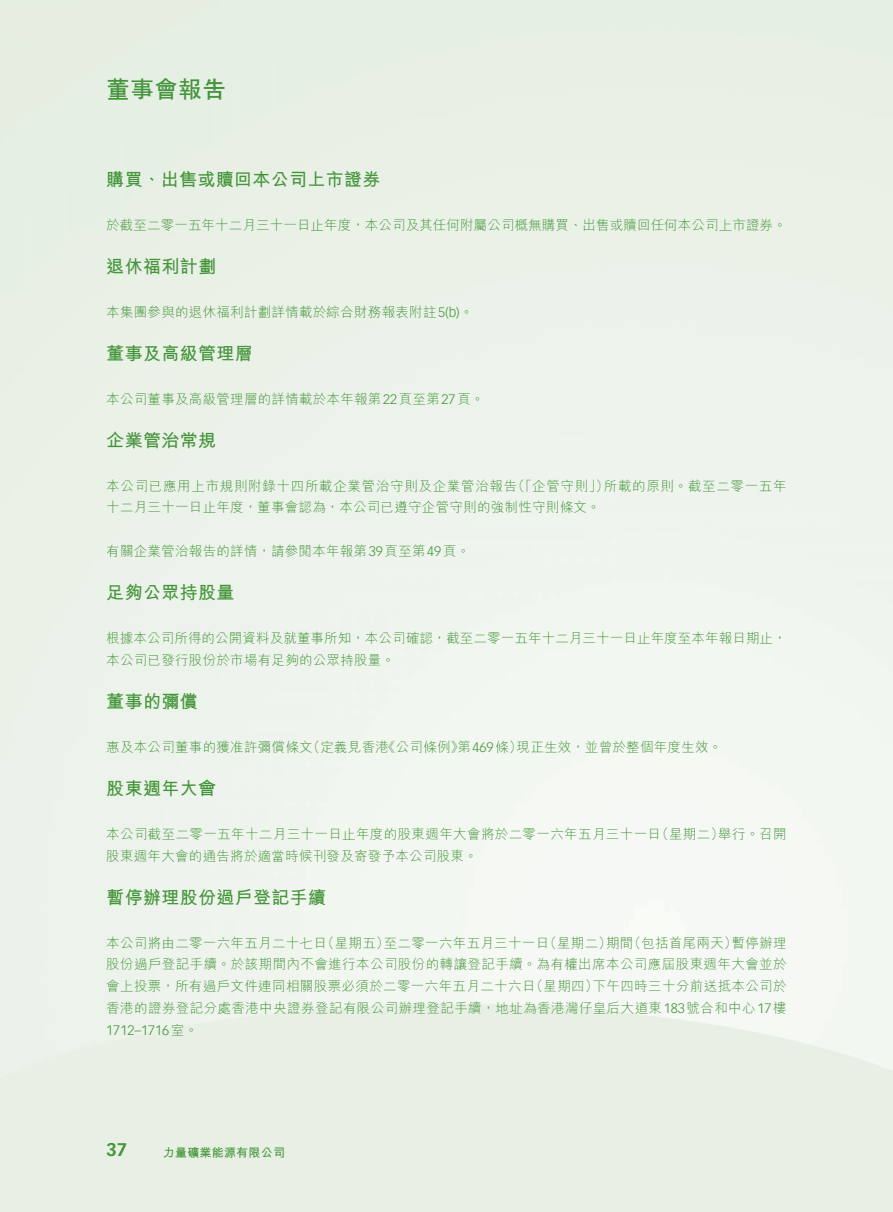
<style>
.page{position:relative;width:893px;height:1212px;background:#fff}
.page>*{position:absolute;margin:0;border:0;box-sizing:border-box;transform-origin:0 0}
.t1{font:24px "C Hei 2 HK Bold B5 pc H";color:#439539}
.t2{font:18px "M Hei HK Bold B5 pc H";letter-spacing:.02em;color:#439539}
.t3{font:700 18px "Vectora LT Std";color:#439539}
.t4{font:13.5px/21.8px "M Hei HK Light B5 pc H";letter-spacing:.02em;color:#439539}
.t5{font:13.5px/21.8px "M Hei HK Light B5 pc H";letter-spacing:.05em;color:#439539}
.t6{font:300 13.5px "Vectora LT Std";color:#439539}
.t7{font:12px "M Hei HK Bold B5 pc H";letter-spacing:.02em;color:#439539}
.s1{font-family:"Vectora LT Std";font-weight:300}
.s2{font-family:"M Hei HK Light B5 pc H";font-weight:400}
</style>
<div class="page">
<h1 class="t1" style="left:106px;top:80px;width:121px">董事會報告</h1>
<h2 class="t2" style="left:106px;top:173px;width:276px">購買、出售或贖回本公司上市證券</h2>
<p class="t4" style="left:106px;top:216px;width:682px">於截至二零一五年十二月三十一日止年度，本公司及其任何附屬公司概無購買、出售或贖回任何本公司上市證券。</p>
<h2 class="t2" style="left:106px;top:260px;width:111px">退休福利計劃</h2>
<p class="t4" style="left:106px;top:303px;width:368px">本集團參與的退休福利計劃詳情載於綜合財務報表附註<span class="s1">5(b)</span>。</p>
<h2 class="t2" style="left:106px;top:347px;width:148px">董事及高級管理層</h2>
<p class="t4" style="left:106px;top:390px;width:379px">本公司董事及高級管理層的詳情載於本年報第<span class="s1">22</span>頁至第<span class="s1">27</span>頁。</p>
<h2 class="t2" style="left:106px;top:434px;width:111px">企業管治常規</h2>
<p class="t5" style="left:106px;top:477px;width:682px">本公司已應用上市規則附錄十四所載企業管治守則及企業管治報告（「企管守則」）所載的原則。截至二零一五年十二月三十一日止年度，董事會認為，本公司已遵守企管守則的強制性守則條文。</p>
<p class="t4" style="left:106px;top:542px;width:365px">有關企業管治報告的詳情，請參閱本年報第<span class="s1">39</span>頁至第<span class="s1">49</span>頁。</p>
<h2 class="t2" style="left:106px;top:586px;width:130px">足夠公眾持股量</h2>
<p class="t4" style="left:106px;top:629px;width:682px">根據本公司所得的公開資料及就董事所知，本公司確認，截至二零一五年十二月三十一日止年度至本年報日期止，本公司已發行股份於市場有足夠的公眾持股量。</p>
<h2 class="t2" style="left:106px;top:695px;width:93px">董事的彌償</h2>
<p class="t4" style="left:106px;top:738px;width:617px">惠及本公司董事的獲准許彌償條文（定義見香港《公司條例》第<span class="s1">469</span>條）現正生效，並曾於整個年度生效。</p>
<h2 class="t2" style="left:106px;top:782px;width:111px">股東週年大會</h2>
<p class="t4" style="left:106px;top:825px;width:682px">本公司截至二零一五年十二月三十一日止年度的股東週年大會將於二零一六年五月三十一日（星期二）舉行。召開股東週年大會的通告將於適當時候刊發及寄發予本公司股東。</p>
<h2 class="t2" style="left:106px;top:890px;width:221px">暫停辦理股份過戶登記手續</h2>
<p class="t4" style="left:106px;top:933px;width:682px;text-align:justify">本公司將由二零一六年五月二十七日（星期五）至二零一六年五月三十一日（星期二）期間（包括首尾兩天）暫停辦理股份過戶登記手續。於該期間內不會進行本公司股份的轉讓登記手續。為有權出席本公司應屆股東週年大會並於會上投票，所有過戶文件連同相關股票必須於二零一六年五月二十六日（星期四）下午四時三十分前送抵本公司於香港的證券登記分處香港中央證券登記有限公司辦理登記手續，地址為香港灣仔皇后大道東<span class="s1">183</span>號合和中心<span class="s1">17</span>樓</p>
<p class="t6" style="left:106px;top:1024px;width:93px">1712–1716<span class="s2">室。</span></p>
<h2 class="t3" style="left:106px;top:1141px;width:23px">37</h2>
<p class="t7" style="left:163px;top:1148px;width:124px">力量礦業能源有限公司</p>
</div>
